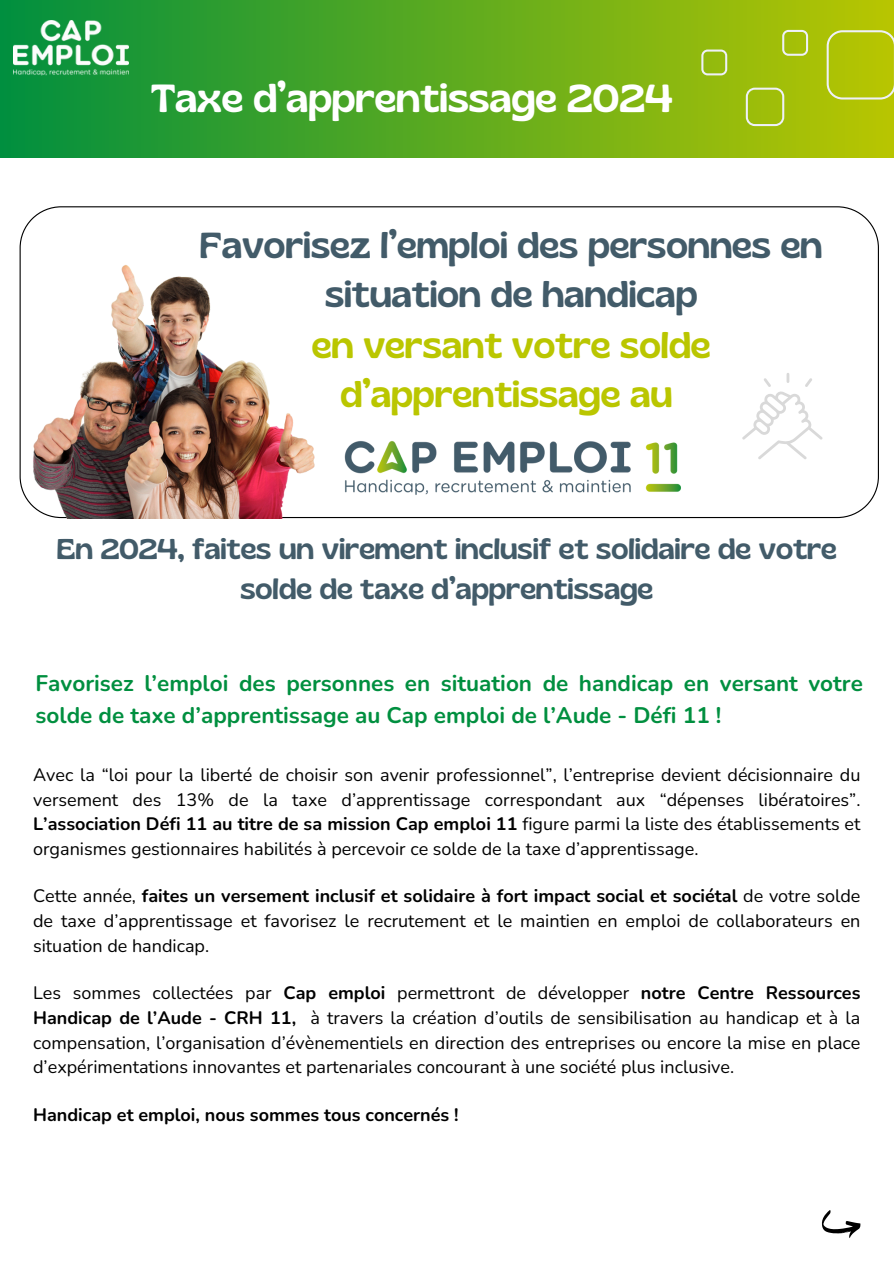
<style>
.page{position:relative;width:894px;height:1264px;background:#fff}
.page>*{position:absolute;margin:0;border:0;box-sizing:border-box;transform-origin:0 0}
.t1{font:39px "Gliker";color:#fff}
.t2{font:36px/49.5px "Gliker";color:#425b69;text-align:center}
.t3{font:36px/49.5px "Gliker";color:#bac600;text-align:center}
.t4{font:28.5px/39.3px "Gliker";color:#425b69;text-align:center}
.t5{font:700 22.5px/31.5px "Nunito";color:#008f3f}
.t6{font:18px/24.8px "Nunito";color:#000;text-align:justify}
.t7{font:700 18px "Nunito";color:#000}
.s1{font-weight:700}
</style>
<div class="page">
<div style="left:0;top:0;width:893px;height:158px;background:linear-gradient(to right,#008f3f,#b9c601)"></div>
<img style="left:14px;top:20px;width:115px;height:55px">
<svg style="left:826px;top:30px;width:67px;height:69px;background:#b6c716"></svg>
<svg style="left:782px;top:30px;width:25px;height:26px"></svg>
<svg style="left:745px;top:88px;width:39px;height:38px"></svg>
<svg style="left:701px;top:50px;width:26px;height:25px"></svg>
<svg style="left:20px;top:206px;width:858px;height:312px"></svg>
<img style="left:328px;top:424px;width:368px;height:87px">
<svg style="left:741px;top:373px;width:81px;height:86px"></svg>
<img style="left:20px;top:259px;width:308px;height:259px">
<svg style="left:821px;top:1210px;width:39px;height:28px"></svg>
<p class="t1" style="left:151px;top:74px;width:523px">Taxe d’apprentissage 2024</p>
<h1 class="t2" style="left:200px;top:220px;width:624px">Favorisez l’emploi des personnes en situation de handicap</h1>
<p class="t3" style="left:312px;top:320px;width:400px">en versant votre solde d’apprentissage au</p>
<h1 class="t4" style="left:57px;top:529px;width:781px">En 2024, faites un virement inclusif et solidaire de votre solde de taxe d’apprentissage</h1>
<p class="t5" style="left:36px;top:668px;width:828px">Favorisez l’emploi des personnes en situation de handicap en versant votre solde de taxe d’apprentissage au Cap emploi de l’Aude - Défi 11 !</p>
<p class="t6" style="left:33px;top:762px;width:828px">Avec la “loi pour la liberté de choisir son avenir professionnel”, l’entreprise devient décisionnaire du versement des 13% de la taxe d’apprentissage correspondant aux “dépenses libératoires”.<br><span class="s1">L’association Défi 11 au titre de sa mission Cap emploi 11</span> figure parmi la liste des établissements et organismes gestionnaires habilités à percevoir ce solde de la taxe d’apprentissage.</p>
<h2 class="t6" style="left:33px;top:884px;width:828px">Cette année, <span class="s1">faites un versement inclusif et solidaire à fort impact social et sociétal</span> de votre solde de taxe d’apprentissage et favorisez le recrutement et le maintien en emploi de collaborateurs en situation de handicap.</h2>
<h3 class="t6" style="left:33px;top:980px;width:828px">Les sommes collectées par <span class="s1">Cap emploi</span> permettront de développer <span class="s1">notre Centre Ressources Handicap de l’Aude - CRH 11,</span> à travers la création d’outils de sensibilisation au handicap et à la compensation, l’organisation d’évènementiels en direction des entreprises ou encore la mise en place</h3>
<p class="t6" style="left:33px;top:1055px;width:702px">d’expérimentations innovantes et partenariales concourant à une société plus inclusive.</p>
<p class="t7" style="left:33px;top:1102px;width:427px">Handicap et emploi, nous sommes tous concernés !</p>
</div>
